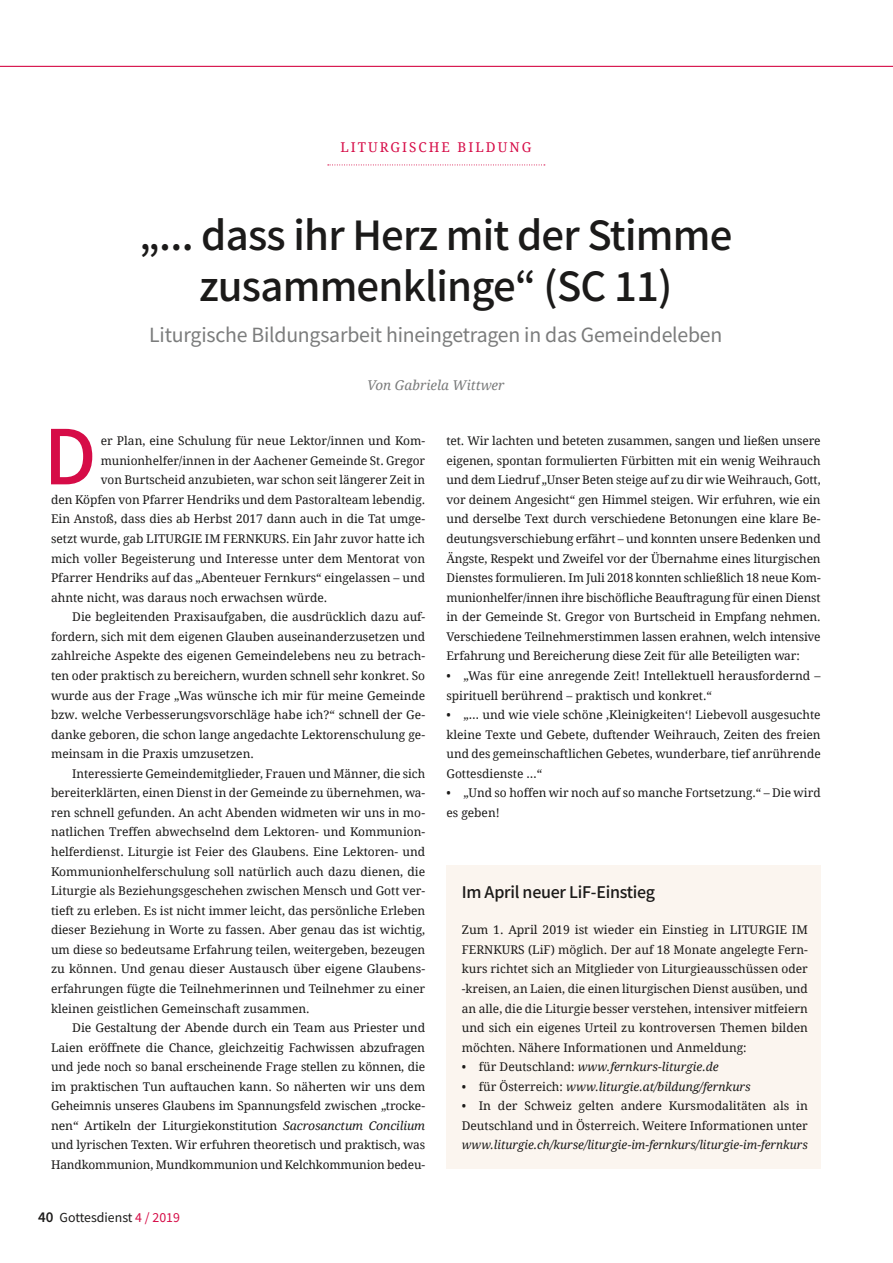
<style>
.page{position:relative;width:893px;height:1263px;background:#fff}
.page>*{position:absolute;margin:0;border:0;box-sizing:border-box;transform-origin:0 0}
.t1{font:500 84.75px "Mada";color:#d60c47}
.t2{font:500 45px/51px "Mada";letter-spacing:-.015em;color:#1b1a19;text-align:center}
.t3{font:21.75px "Mada";letter-spacing:-.01em;color:#7b7c7c}
.t4{font:500 18px "Mada";letter-spacing:-.015em;color:#1b1a19}
.t5{font:13.8px "Mada";color:#1b1a19}
.t6{font:italic 13.5px "Droid Serif";color:#7b7c7c}
.t7{font:13.5px "Droid Serif";letter-spacing:.15em;color:#d60c47}
.t8{font:12px/19.5px "Droid Serif";color:#1b1a19;text-align:justify}
.t9{font:italic 12px "Droid Serif";color:#1b1a19}
.s1{font-style:italic}
.s2{font-weight:600;font-size:15px}
.s3{color:#d60c47}
.s4{font-style:normal}
</style>
<div class="page">
<svg style="left:328px;top:165px;width:217px;height:1px"></svg>
<div style="left:446px;top:865px;width:375px;height:304px;background:#fbf5ef"></div>
<hr style="left:0;top:66px;width:893px;height:1px;background:#d60c47">
<p class="t7" style="left:340px;top:139px;width:192px">LITURGISCHE BILDUNG</p>
<h2 class="t2" style="left:139px;top:211px;width:595px">„... dass ihr Herz mit der Stimme zusammenklinge“ (SC 11)</h2>
<h3 class="t3" style="left:149px;top:323px;width:575px">Liturgische Bildungsarbeit hineingetragen in das Gemeindeleben</h3>
<p class="t6" style="left:367px;top:376px;width:139px">Von Gabriela Wittwer</p>
<h1 class="t1" style="left:44px;top:409px;width:54px">D</h1>
<p class="t8" style="left:101px;top:431px;width:326px">er Plan, eine Schulung für neue Lektor/innen und Kom-</p>
<p class="t8" style="left:101px;top:451px;width:326px">munionhelfer/innen in der Aachener Gemeinde St. Gregor</p>
<p class="t8" style="left:101px;top:470px;width:326px">von Burtscheid anzubieten, war schon seit längerer Zeit in</p>
<p class="t8" style="left:51px;top:490px;width:376px">den Köpfen von Pfarrer Hendriks und dem Pastoralteam lebendig.</p>
<p class="t8" style="left:51px;top:509px;width:376px">Ein Anstoß, dass dies ab Herbst 2017 dann auch in die Tat umge-</p>
<p class="t8" style="left:51px;top:529px;width:376px">setzt wurde, gab LITURGIE IM FERNKURS. Ein Jahr zuvor hatte ich</p>
<p class="t8" style="left:51px;top:549px;width:376px">mich voller Begeisterung und Interesse unter dem Mentorat von</p>
<p class="t8" style="left:51px;top:568px;width:376px">Pfarrer Hendriks auf das „Abenteuer Fernkurs“ eingelassen – und</p>
<p class="t8" style="left:51px;top:588px;width:278px">ahnte nicht, was daraus noch erwachsen würde.</p>
<p class="t8" style="left:72px;top:607px;width:354px">Die begleitenden Praxisaufgaben, die ausdrücklich dazu auf-</p>
<p class="t8" style="left:51px;top:627px;width:376px">fordern, sich mit dem eigenen Glauben auseinanderzusetzen und</p>
<p class="t8" style="left:51px;top:646px;width:376px">zahlreiche Aspekte des eigenen Gemeindelebens neu zu betrach-</p>
<p class="t8" style="left:51px;top:666px;width:376px">ten oder praktisch zu bereichern, wurden schnell sehr konkret. So</p>
<p class="t8" style="left:51px;top:686px;width:376px">wurde aus der Frage „Was wünsche ich mir für meine Gemeinde</p>
<p class="t8" style="left:51px;top:705px;width:376px">bzw. welche Verbesserungsvorschläge habe ich?“ schnell der Ge-</p>
<p class="t8" style="left:51px;top:725px;width:376px">danke geboren, die schon lange angedachte Lektorenschulung ge-</p>
<p class="t8" style="left:51px;top:744px;width:204px">meinsam in die Praxis umzusetzen.</p>
<p class="t8" style="left:72px;top:764px;width:354px">Interessierte Gemeindemitglieder, Frauen und Männer, die sich</p>
<p class="t8" style="left:51px;top:783px;width:376px">bereiterklärten, einen Dienst in der Gemeinde zu übernehmen, wa-</p>
<p class="t8" style="left:51px;top:803px;width:376px">ren schnell gefunden. An acht Abenden widmeten wir uns in mo-</p>
<p class="t8" style="left:51px;top:822px;width:376px">natlichen Treffen abwechselnd dem Lektoren- und Kommunion-</p>
<p class="t8" style="left:51px;top:842px;width:376px">helferdienst. Liturgie ist Feier des Glaubens. Eine Lektoren- und</p>
<p class="t8" style="left:51px;top:862px;width:376px">Kommunionhelferschulung soll natürlich auch dazu dienen, die</p>
<p class="t8" style="left:51px;top:881px;width:376px">Liturgie als Beziehungsgeschehen zwischen Mensch und Gott ver-</p>
<p class="t8" style="left:51px;top:901px;width:376px">tieft zu erleben. Es ist nicht immer leicht, das persönliche Erleben</p>
<p class="t8" style="left:51px;top:920px;width:376px">dieser Beziehung in Worte zu fassen. Aber genau das ist wichtig,</p>
<p class="t8" style="left:51px;top:940px;width:376px">um diese so bedeutsame Erfahrung teilen, weitergeben, bezeugen</p>
<p class="t8" style="left:51px;top:959px;width:376px">zu können. Und genau dieser Austausch über eigene Glaubens-</p>
<p class="t8" style="left:51px;top:979px;width:376px">erfahrungen fügte die Teilnehmerinnen und Teilnehmer zu einer</p>
<p class="t8" style="left:51px;top:998px;width:260px">kleinen geistlichen Gemeinschaft zusammen.</p>
<p class="t8" style="left:72px;top:1018px;width:354px">Die Gestaltung der Abende durch ein Team aus Priester und</p>
<p class="t8" style="left:51px;top:1038px;width:376px">Laien eröffnete die Chance, gleichzeitig Fachwissen abzufragen</p>
<p class="t8" style="left:51px;top:1057px;width:376px">und jede noch so banal erscheinende Frage stellen zu können, die</p>
<p class="t8" style="left:51px;top:1077px;width:376px">im praktischen Tun auftauchen kann. So näherten wir uns dem</p>
<p class="t8" style="left:51px;top:1096px;width:376px">Geheimnis unseres Glaubens im Spannungsfeld zwischen „trocke-</p>
<p class="t8" style="left:51px;top:1116px;width:376px">nen“ Artikeln der Liturgiekonstitution <span class="s1">Sacrosanctum Concilium</span></p>
<p class="t8" style="left:51px;top:1135px;width:376px">und lyrischen Texten. Wir erfuhren theoretisch und praktisch, was</p>
<p class="t8" style="left:51px;top:1155px;width:376px">Handkommunion, Mundkommunion und Kelchkommunion bedeu-</p>
<p class="t5" style="left:38px;top:1209px;width:143px"><span class="s2">40</span> Gottesdienst <span class="s3">4 / 2019</span></p>
<p class="t8" style="left:446px;top:431px;width:376px">tet. Wir lachten und beteten zusammen, sangen und ließen unsere eigenen, spontan formulierten Fürbitten mit ein wenig Weihrauch und dem Liedruf „Unser Beten steige auf zu dir wie Weihrauch, Gott, vor deinem Angesicht“ gen Himmel steigen. Wir erfuhren, wie ein und derselbe Text durch verschiedene Betonungen eine klare Be&shy;deutungsverschiebung erfährt – und konnten unsere Bedenken und Ängste, Respekt und Zweifel vor der Übernahme eines liturgischen Dienstes formulieren. Im Juli 2018 konnten schließlich 18 neue Kom&shy;munionhelfer/innen ihre bischöfliche Beauftragung für einen Dienst in der Gemeinde St. Gregor von Burtscheid in Empfang nehmen.<br>Verschiedene Teilnehmerstimmen lassen erahnen, welch intensive Erfahrung und Bereicherung diese Zeit für alle Beteiligten war:</p>
<p class="t8" style="left:446px;top:666px;width:376px">• „Was für eine anregende Zeit! Intellektuell herausfordernd – spirituell berührend – praktisch und konkret.“</p>
<p class="t8" style="left:446px;top:705px;width:376px">• „… und wie viele schöne ‚Kleinigkeiten‘! Liebevoll ausgesuchte kleine Texte und Gebete, duftender Weihrauch, Zeiten des freien und des gemeinschaftlichen Gebetes, wunderbare, tief anrührende Gottesdienste …“</p>
<p class="t8" style="left:446px;top:783px;width:376px">• „Und so hoffen wir noch auf so manche Fortsetzung.“ – Die wird es geben!</p>
<h3 class="t4" style="left:462px;top:882px;width:195px">Im April neuer LiF-Einstieg</h3>
<p class="t8" style="left:462px;top:920px;width:348px">Zum 1. April 2019 ist wieder ein Einstieg in LITURGIE IM FERNKURS (LiF) möglich. Der auf 18 Monate angelegte Fern&shy;kurs richtet sich an Mitglieder von Liturgieausschüssen oder -kreisen, an Laien, die einen liturgischen Dienst ausüben, und an alle, die die Liturgie besser verstehen, intensiver mitfeiern und sich ein eigenes Urteil zu kontroversen Themen bilden möchten. Nähere Informationen und Anmeldung:</p>
<p class="t9" style="left:462px;top:1059px;width:258px"><span class="s4">• für Deutschland:</span> www.fernkurs-liturgie.de</p>
<p class="t9" style="left:462px;top:1079px;width:290px"><span class="s4">• für Österreich:</span> www.liturgie.at/bildung/fernkurs</p>
<p class="t8" style="left:462px;top:1096px;width:348px">• In der Schweiz gelten andere Kursmodalitäten als in<br>Deutschland und in Österreich. Weitere Informationen unter</p>
<p class="t9" style="left:462px;top:1138px;width:348px">www.liturgie.ch/kurse/liturgie-im-fernkurs/liturgie-im-fernkurs</p>
</div>
